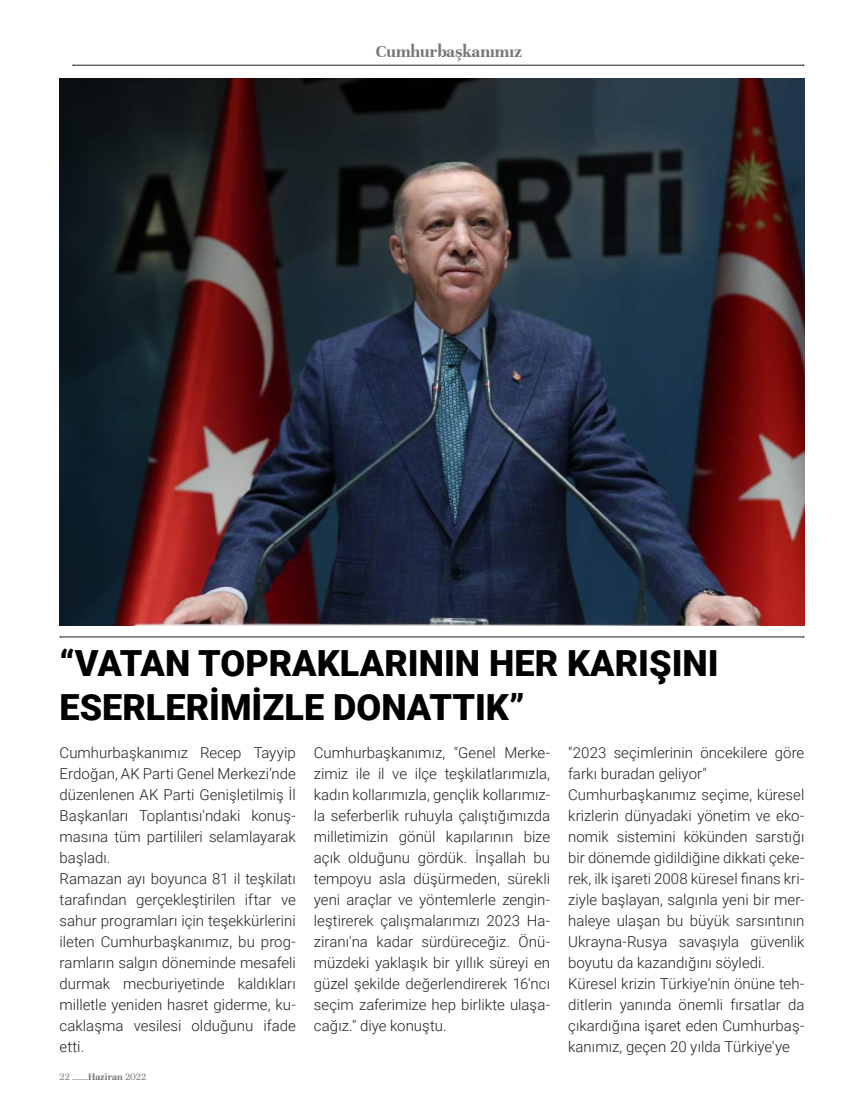
<style>
.page{position:relative;width:864px;height:1119px;background:#fff}
.page>*{position:absolute;margin:0;border:0;box-sizing:border-box;transform-origin:0 0}
.t1{font:900 36px/43.2px "Roboto";color:#000}
.t2{font:700 18px "Unna";color:#757679}
.t3{font:300 15px/21px "Roboto";color:#231f20}
.t4{font:10.5px "Unna";color:#757679}
.s1{font-weight:700}
</style>
<div class="page">
<hr style="left:73px;top:65px;width:730px;height:1px;background:#231f20">
<img style="left:60px;top:79px;width:744px;height:547px">
<hr style="left:60px;top:636px;width:743px;height:1px;background:#231f20">
<p class="t2" style="left:375px;top:41px;width:148px">Cumhurbaşkanımız</p>
<h1 class="t1" style="left:60px;top:640px;width:660px">“VATAN TOPRAKLARININ HER KARIŞINI<br>ESERLERİMİZLE DONATTIK”</h1>
<p class="t3" style="left:60px;top:741px;width:238px">Cumhurbaşkanımız Recep Tayyip<br>Erdoğan, AK Parti Genel Merkezi’nde düzenlenen AK Parti Genişletilmiş İl<br>Başkanları Toplantısı'ndaki konuş&shy;masına tüm partilileri selamlayarak başladı.<br>Ramazan ayı boyunca 81 il teşkilatı tarafından gerçekleştirilen iftar ve sahur programları için teşekkürlerini ileten Cumhurbaşkanımız, bu prog&shy;ramların salgın döneminde mesafeli durmak mecburiyetinde kaldıkları milletle yeniden hasret giderme, ku&shy;caklaşma vesilesi olduğunu ifade etti.</p>
<p class="t3" style="left:314px;top:741px;width:238px;text-align:justify">Cumhurbaşkanımız, "Genel Merke&shy;zimiz ile il ve ilçe teşkilatlarımızla, kadın kollarımızla, gençlik kollarımız&shy;la seferberlik ruhuyla çalıştığımızda milletimizin gönül kapılarının bize açık olduğunu gördük. İnşallah bu tempoyu asla düşürmeden, sürekli yeni araçlar ve yöntemlerle zengin&shy;leştirerek çalışmalarımızı 2023 Ha&shy;ziranı'na kadar sürdüreceğiz. Önü&shy;müzdeki yaklaşık bir yıllık süreyi en güzel şekilde değerlendirerek 16'ncı seçim zaferimize hep birlikte ulaşa&shy;cağız." diye konuştu.</p>
<p class="t3" style="left:568px;top:741px;width:238px">"2023 seçimlerinin öncekilere göre farkı buradan geliyor" Cumhurbaşkanımız seçime, küresel krizlerin dünyadaki yönetim ve eko&shy;nomik sistemini kökünden sarstığı bir dönemde gidildiğine dikkati çeke&shy;rek, ilk işareti 2008 küresel finans kri&shy;ziyle başlayan, salgınla yeni bir mer&shy;haleye ulaşan bu büyük sarsıntının Ukrayna-Rusya savaşıyla güvenlik boyutu da kazandığını söyledi.<br>Küresel krizin Türkiye'nin önüne teh&shy;ditlerin yanında önemli fırsatlar da çıkardığına işaret eden Cumhurbaş&shy;kanımız, geçen 20 yılda Türkiye'ye</p>
<p class="t4" style="left:60px;top:1070px;width:88px">22 ___<span class="s1">Haziran</span> 2022</p>
</div>
